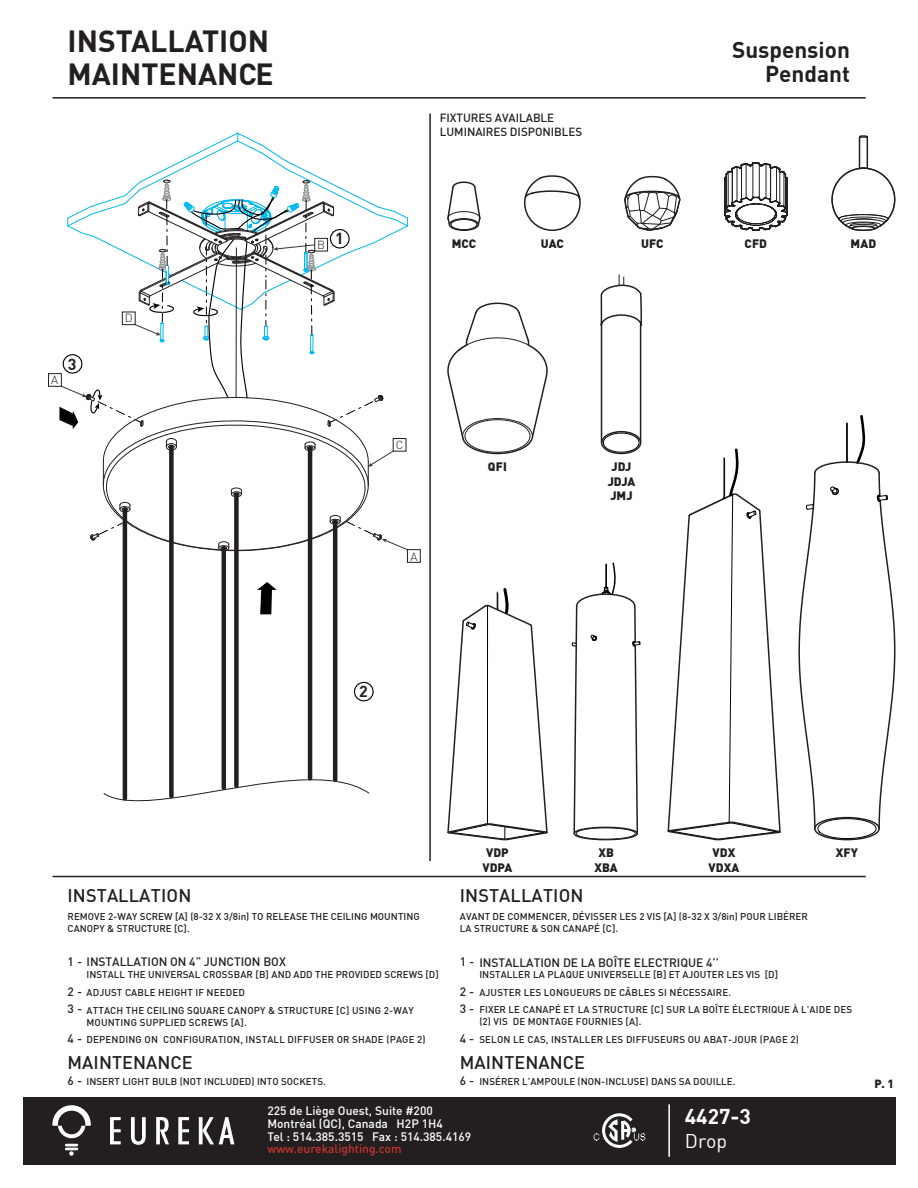
<style>
.page{position:relative;width:918px;height:1188px;background:#fff}
.page>*{position:absolute;margin:0;border:0;box-sizing:border-box;transform-origin:0 0}
.t1{font:700 30px/33px "DIN";color:#231f20}
.t2{font:700 22.5px/24px "DIN";color:#231f20;text-align:right}
.t3{font:700 21px "DIN";color:#fff}
.t4{font:19.5px "DIN";color:#fff}
.t5{font:500 18px "DIN";letter-spacing:.005em;color:#231f20}
.t6{font:700 15.75px "DIN";color:#231f20}
.t7{font:500 12px/12.8px "DIN";color:#fff}
.t8{font:500 12px "DIN";letter-spacing:-.005em;color:#231f20}
.t9{font:900 12px/14.4px "DIN";color:#231f20;text-align:center}
.t10{font:500 12px "DIN";color:#c7332d}
.t11{font:500 11.55px/14px "DIN";letter-spacing:-.005em;color:#231f20}
.t12{font:300 11.55px "DIN";color:#231f20}
.t13{font:900 11.55px "DIN";color:#231f20}
.t14{font:500 9.75px/11.7px "DIN";letter-spacing:.01em;color:#231f20}
.s1{font-size:12px}
</style>
<div class="page">
<div style="left:23px;top:1097px;width:872px;height:67px;background:#231f20"></div>
<svg style="left:110px;top:1117px;width:11px;height:27px"></svg>
<svg style="left:178px;top:1117px;width:11px;height:27px"></svg>
<svg style="left:156px;top:1117px;width:13px;height:27px"></svg>
<svg style="left:131px;top:1117px;width:15px;height:28px"></svg>
<svg style="left:199px;top:1117px;width:35px;height:27px"></svg>
<svg style="left:52px;top:1105px;width:39px;height:33px"></svg>
<svg style="left:65px;top:1144px;width:13px;height:12px"></svg>
<hr style="left:668px;top:1104px;width:2px;height:53px;background:#fff">
<hr style="left:53px;top:97px;width:813px;height:2px;background:#231f20">
<hr style="left:53px;top:876px;width:813px;height:1px;background:#231f20">
<svg style="left:594px;top:1113px;width:52px;height:35px"></svg>
<hr style="left:429px;top:114px;width:2px;height:747px;background:#231f20">
<hr style="left:859px;top:138px;width:1px;height:31px;background:#231f20">
<hr style="left:867px;top:138px;width:1px;height:31px;background:#231f20">
<svg style="left:858px;top:135px;width:11px;height:4px"></svg>
<svg style="left:831px;top:167px;width:65px;height:64px"></svg>
<div style="left:814px;top:817px;width:66px;height:23px;border:2px solid #231f20;border-radius:50%"></div>
<svg style="left:798px;top:415px;width:98px;height:424px"></svg>
<hr style="left:847px;top:423px;width:1px;height:39px;background:#000">
<hr style="left:846px;top:423px;width:1px;height:39px;background:#000">
<svg style="left:446px;top:97px;width:343px;height:744px"></svg>
<div style="left:48px;top:374px;width:13px;height:12px;border:1px solid #231f20"></div>
<svg style="left:257px;top:582px;width:20px;height:32px"></svg>
<svg style="left:354px;top:682px;width:20px;height:20px"></svg>
<div style="left:234px;top:494px;width:5px;height:292px;background:#231f20"></div>
<svg style="left:103px;top:768px;width:267px;height:34px"></svg>
<hr style="left:123px;top:509px;width:4px;height:289px;background:#231f20">
<hr style="left:222px;top:548px;width:4px;height:240px;background:#231f20">
<div style="left:169px;top:447px;width:5px;height:349px;background:#231f20"></div>
<hr style="left:333px;top:522px;width:4px;height:258px;background:#231f20">
<hr style="left:308px;top:448px;width:4px;height:330px;background:#231f20">
<svg style="left:59px;top:133px;width:349px;height:418px"></svg>
<h1 class="t1" style="left:68px;top:23px;width:208px">INSTALLATION<br>MAINTENANCE</h1>
<p class="t12" style="left:51px;top:373px;width:9px">A</p>
<h3 class="t6" style="left:68px;top:354px;width:10px">3</h3>
<p class="t12" style="left:125px;top:311px;width:9px">D</p>
<p class="t11" style="left:440px;top:110px;width:144px">FIXTURES AVAILABLE<br>LUMINAIRES DISPONIBLES</p>
<h2 class="t2" style="left:732px;top:37px;width:119px">Suspension<br>Pendant</h2>
<p class="t12" style="left:317px;top:238px;width:28px">B <sup>1</sup></p>
<p class="t9" style="left:745px;top:236px;width:24px">CFD</p>
<p class="t9" style="left:452px;top:236px;width:26px">MCC</p>
<p class="t9" style="left:541px;top:236px;width:24px">UAC</p>
<p class="t9" style="left:641px;top:236px;width:24px">UFC</p>
<p class="t12" style="left:396px;top:438px;width:9px">C</p>
<p class="t12" style="left:411px;top:550px;width:9px">A</p>
<p class="t9" style="left:488px;top:459px;width:20px">QFI</p>
<p class="t9" style="left:608px;top:459px;width:29px">JDJ<br>JDJA<br>JMJ</p>
<p class="t9" style="left:851px;top:236px;width:27px">MAD</p>
<h3 class="t6" style="left:359px;top:681px;width:10px">2</h3>
<h3 class="t5" style="left:68px;top:884px;width:125px">INSTALLATION</h3>
<p class="t14" style="left:68px;top:910px;width:354px">REMOVE 2-WAY SCREW [A] (8-32 X 3/8in) TO RELEASE THE CEILING MOUNTING<br>CANOPY &amp; STRUCTURE [C].</p>
<p class="t9" style="left:483px;top:845px;width:31px">VDP<br>VDPA</p>
<h3 class="t5" style="left:460px;top:884px;width:125px">INSTALLATION</h3>
<p class="t9" style="left:595px;top:845px;width:25px">XB<br>XBA</p>
<p class="t9" style="left:709px;top:845px;width:32px">VDX<br>VDXA</p>
<p class="t9" style="left:836px;top:845px;width:24px">XFY</p>
<p class="t14" style="left:460px;top:910px;width:349px">AVANT DE COMMENCER, DÉVISSER LES 2 VIS [A] (8-32 X 3/8in) POUR LIBÉRER<br>LA STRUCTURE &amp; SON CANAPÉ [C].</p>
<p class="t8" style="left:460px;top:955px;width:261px">1 - INSTALLATION DE LA BOÎTE ELECTRIQUE 4’’</p>
<p class="t14" style="left:460px;top:966px;width:320px;line-height:17.5px;text-indent:20px">INSTALLER LA PLAQUE UNIVERSELLE [B] ET AJOUTER LES VIS [D]<br><span class="s1">2 -</span> AJUSTER LES LONGUEURS DE CÂBLES SI NÉCESSAIRE.</p>
<p class="t14" style="left:479px;top:1004px;width:374px">FIXER LE CANAPÉ ET LA STRUCTURE [C] SUR LA BOÎTE ÉLECTRIQUE À L’AIDE DES (2) VIS DE MONTAGE FOURNIES [A].</p>
<p class="t8" style="left:68px;top:954px;width:220px">1 - INSTALLATION ON 4” JUNCTION BOX</p>
<p class="t14" style="left:87px;top:984px;width:329px;line-height:17.4px;text-indent:-19px"><span class="s1">2 -</span> ADJUST CABLE HEIGHT IF NEEDED<br>ATTACH THE CEILING SQUARE CANOPY &amp; STRUCTURE [C] USING 2-WAY</p>
<p class="t14" style="left:87px;top:1016px;width:162px">MOUNTING SUPPLIED SCREWS [A].</p>
<p class="t14" style="left:87px;top:968px;width:354px">INSTALL THE UNIVERSAL CROSSBAR [B] AND ADD THE PROVIDED SCREWS [D]</p>
<p class="t8" style="left:68px;top:1001px;width:16px">3-</p>
<p class="t14" style="left:68px;top:1034px;width:360px"><span class="s1">4 -</span> DEPENDING ON CONFIGURATION, INSTALL DIFFUSER OR SHADE (PAGE 2)</p>
<p class="t8" style="left:68px;top:1073px;width:16px">6-</p>
<p class="t8" style="left:460px;top:1001px;width:16px">3-</p>
<p class="t14" style="left:460px;top:1033px;width:341px"><span class="s1">4 -</span> SELON LE CAS, INSTALLER LES DIFFUSEURS OU ABAT-JOUR (PAGE 2)</p>
<p class="t8" style="left:460px;top:1073px;width:16px">6-</p>
<h3 class="t5" style="left:68px;top:1051px;width:127px">MAINTENANCE</h3>
<h3 class="t5" style="left:460px;top:1051px;width:127px">MAINTENANCE</h3>
<p class="t14" style="left:479px;top:1076px;width:258px">INSÉRER L’AMPOULE (NON-INCLUSE) DANS SA DOUILLE.</p>
<h3 class="t3" style="left:685px;top:1103px;width:67px">4427-3</h3>
<h3 class="t4" style="left:685px;top:1129px;width:44px">Drop</h3>
<p class="t14" style="left:87px;top:1076px;width:241px">INSERT LIGHT BULB (NOT INCLUDED) INTO SOCKETS.</p>
<p class="t7" style="left:267px;top:1104px;width:205px">225 de Liège Ouest, Suite #200<br>Montréal (QC), Canada H2P 1H4<br>Tel : 514.385.3515 Fax : 514.385.4169</p>
<p class="t10" style="left:267px;top:1141px;width:136px">www.eurekalighting.com</p>
<p class="t13" style="left:874px;top:1076px;width:21px">P. 1</p>
</div>
